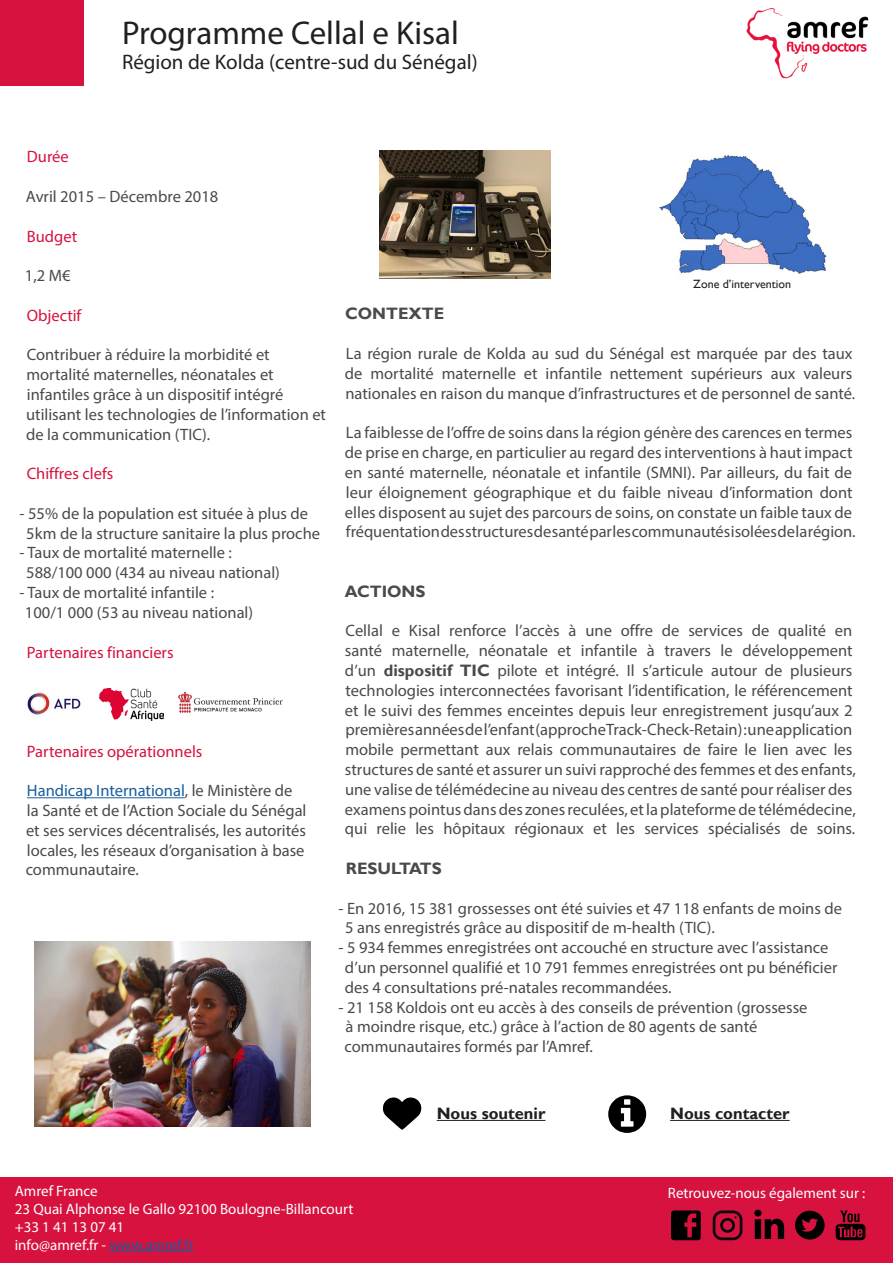
<style>
.page{position:relative;width:893px;height:1263px;background:#fff}
.page>*{position:absolute;margin:0;border:0;box-sizing:border-box;transform-origin:0 0}
.t1{font:33px "Myriad Pro";color:#231f20}
.t2{font:21px "Myriad Pro";color:#231f20}
.t3{font:16.5px/19.8px "Myriad Pro";color:#494a4b}
.t4{font:16.5px "Myriad Pro";color:#d7123e}
.t5{font:700 16.5px "Gill Sans";color:#231f20}
.t6{font:700 16.5px "Gill Sans";color:#494a4b}
.t7{font:15px "Myriad Pro";color:#fff}
.t8{font:12px "Gill Sans";color:#231f20}
.s1{color:#175d9e}
.s2{font-family:"Gill Sans";font-weight:700}
</style>
<div class="page">
<div style="left:0;top:1178px;width:893px;height:85px;background:#d7123e"></div>
<hr style="left:109px;top:1251px;width:85px;height:1px;background:#175d9e">
<hr style="left:27px;top:797px;width:158px;height:1px;background:#175d9e">
<div style="left:0;top:0;width:84px;height:85px;background:#d7123e"></div>
<img style="left:746px;top:8px;width:123px;height:71px">
<img style="left:34px;top:942px;width:277px;height:184px">
<svg style="left:836px;top:1210px;width:29px;height:30px"></svg>
<svg style="left:671px;top:1210px;width:154px;height:30px"></svg>
<img style="left:27px;top:692px;width:54px;height:23px">
<img style="left:100px;top:689px;width:64px;height:31px">
<img style="left:178px;top:691px;width:105px;height:22px">
<svg style="left:383px;top:1097px;width:38px;height:33px"></svg>
<svg style="left:608px;top:1095px;width:38px;height:38px"></svg>
<hr style="left:437px;top:1120px;width:108px;height:1px;background:#231f20">
<hr style="left:670px;top:1120px;width:120px;height:1px;background:#231f20">
<img style="left:380px;top:150px;width:171px;height:128px">
<img style="left:659px;top:155px;width:168px;height:119px">
<p class="t1" style="left:122px;top:13px;width:338px">Programme Cellal e Kisal</p>
<p class="t2" style="left:122px;top:49px;width:357px">Région de Kolda (centre-sud du Sénégal)</p>
<p class="t4" style="left:27px;top:147px;width:43px">Durée</p>
<p class="t3" style="left:26px;top:186px;width:194px">Avril 2015 – Décembre 2018</p>
<p class="t4" style="left:27px;top:226px;width:52px">Budget</p>
<p class="t3" style="left:25px;top:266px;width:47px">1,2 M€</p>
<p class="t4" style="left:27px;top:305px;width:56px">Objectif</p>
<p class="t3" style="left:26px;top:345px;width:302px">Contribuer à réduire la morbidité et mortalité maternelles, néonatales et infantiles grâce à un dispositif intégré utilisant les technologies de l’information et de la communication (TIC).</p>
<p class="t4" style="left:27px;top:464px;width:88px">Chiffres clefs</p>
<p class="t3" style="left:26px;top:503px;width:295px;text-indent:-7px">- 55% de la population est située à plus de<br>5km de la structure sanitaire la plus proche</p>
<p class="t3" style="left:20px;top:543px;width:214px">- Taux de mortalité maternelle :</p>
<p class="t3" style="left:26px;top:563px;width:255px">588/100 000 (434 au niveau national)</p>
<p class="t3" style="left:20px;top:582px;width:196px">- Taux de mortalité infantile :</p>
<p class="t3" style="left:25px;top:602px;width:230px">100/1 000 (53 au niveau national)</p>
<p class="t4" style="left:27px;top:642px;width:148px">Partenaires financiers</p>
<p class="t4" style="left:27px;top:741px;width:177px">Partenaires opérationnels</p>
<p class="t3" style="left:26px;top:780px;width:282px"><span class="s1">Handicap International</span>, le Ministère de la Santé et de l’Action Sociale du Sénégal et ses services décentralisés, les autorités locales, les réseaux d’organisation à base communautaire.</p>
<p class="t8" style="left:693px;top:277px;width:99px">Zone d’intervention</p>
<p class="t6" style="left:345px;top:304px;width:101px">CONTEXTE</p>
<p class="t3" style="left:345px;top:343px;width:512px">La région rurale de Kolda au sud du Sénégal est marquée par des taux de mortalité maternelle et infantile nettement supérieurs aux valeurs nationales en raison du manque d’infrastructures et de personnel de santé.</p>
<p class="t3" style="left:345px;top:423px;width:512px">La faiblesse de l’offre de soins dans la région génère des carences en termes de prise en charge, en particulier au regard des interventions à haut impact en santé maternelle, néonatale et infantile (SMNI). Par ailleurs, du fait de leur éloignement géographique et du faible niveau d’information dont elles disposent au sujet des parcours de soins, on constate un faible taux de fréquentation des structures de santé par les communautés isolées de la région.</p>
<p class="t6" style="left:345px;top:581px;width:82px">ACTIONS</p>
<p class="t3" style="left:345px;top:621px;width:509px;text-align:justify">Cellal e Kisal renforce l’accès à une offre de services de qualité en santé maternelle, néonatale et infantile à travers le développement d’un <span class="s2">dispositif TIC</span> pilote et intégré. Il s’articule autour de plusieurs technologies interconnectées favorisant l’identification, le référencement et le suivi des femmes enceintes depuis leur enregistrement jusqu’aux 2</p>
<p class="t3" style="left:345px;top:720px;width:512px">premières années de l’enfant (approche Track-Check-Retain) : une application mobile permettant aux relais communautaires de faire le lien avec les structures de santé et assurer un suivi rapproché des femmes et des enfants, une valise de télémédecine au niveau des centres de santé pour réaliser des examens pointus dans des zones reculées, et la plateforme de télémédecine, qui relie les hôpitaux régionaux et les services spécialisés de soins.</p>
<p class="t6" style="left:346px;top:858px;width:97px">RESULTATS</p>
<p class="t3" style="left:345px;top:898px;width:498px;text-indent:-7px">- En 2016, 15 381 grossesses ont été suivies et 47 118 enfants de moins de<br>5 ans enregistrés grâce au dispositif de m-health (TIC).</p>
<p class="t3" style="left:345px;top:937px;width:494px;text-indent:-6px">- 5 934 femmes enregistrées ont accouché en structure avec l’assistance d’un personnel qualifié et 10 791 femmes enregistrées ont pu bénéficier des 4 consultations pré-natales recommandées.</p>
<p class="t3" style="left:345px;top:997px;width:464px;text-indent:-6px">- 21 158 Koldois ont eu accès à des conseils de prévention (grossesse à moindre risque, etc.) grâce à l’action de 80 agents de santé communautaires formés par l’Amref.</p>
<p class="t5" style="left:437px;top:1104px;width:110px">Nous soutenir</p>
<p class="t5" style="left:670px;top:1104px;width:121px">Nous contacter</p>
<p class="t7" style="left:15px;top:1181px;width:84px">Amref France</p>
<p class="t7" style="left:15px;top:1199px;width:340px">23 Quai Alphonse le Gallo 92100 Boulogne-Billancourt</p>
<p class="t7" style="left:15px;top:1217px;width:111px">+33 1 41 13 07 41</p>
<p class="t7" style="left:15px;top:1235px;width:180px">info@amref.fr - <span class="s1">www.amref.fr</span></p>
<p class="t7" style="left:668px;top:1183px;width:199px">Retrouvez-nous également sur :</p>
</div>
